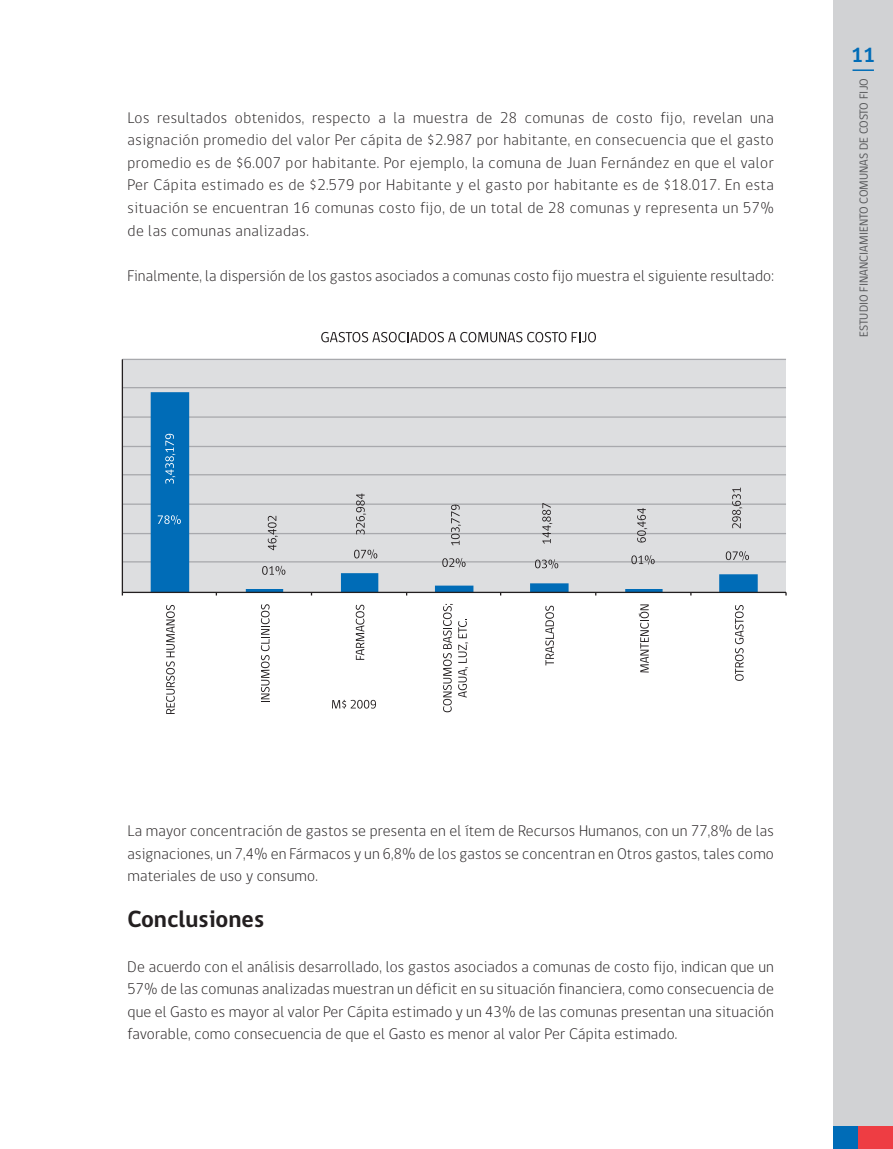
<style>
.page{position:relative;width:893px;height:1149px;background:#fff}
.page>*{position:absolute;margin:0;border:0;box-sizing:border-box;transform-origin:0 0}
.t1{font:700 24px "gob CL";color:#231f20}
.t2{font:700 21px "gob CL";color:#006cb7}
.t3{font:300 15.75px/22.5px "gob CL";letter-spacing:.01em;color:#231f20;text-align:justify}
.t4{font:12px "gob CL";color:#57585a}
</style>
<div class="page">
<div style="left:833px;top:0;width:60px;height:1148px;background:#d1d2d4"></div>
<div style="left:833px;top:1125px;width:25px;height:23px;background:#006cb7"></div>
<div style="left:858px;top:1125px;width:35px;height:23px;background:#ee3d43"></div>
<hr style="left:852px;top:69px;width:22px;height:2px;background:#006cb7">
<div style="left:122px;top:359px;width:664px;height:233px;background:#dddee0"></div>
<hr style="left:122px;top:358px;width:664px;height:2px;background:#a8a9ad">
<hr style="left:122px;top:387px;width:664px;height:1px;background:#a8a9ad">
<hr style="left:122px;top:416px;width:664px;height:1px;background:#a8a9ad">
<hr style="left:122px;top:445px;width:664px;height:2px;background:#a8a9ad">
<hr style="left:122px;top:474px;width:664px;height:1px;background:#a8a9ad">
<hr style="left:122px;top:503px;width:664px;height:1px;background:#a8a9ad">
<hr style="left:122px;top:532px;width:664px;height:2px;background:#a8a9ad">
<hr style="left:122px;top:561px;width:664px;height:1px;background:#a8a9ad">
<svg style="left:151px;top:392px;width:607px;height:199px"></svg>
<hr style="left:122px;top:591px;width:664px;height:2px;background:#231f20">
<svg style="left:165px;top:433px;width:10px;height:50px"></svg>
<svg style="left:268px;top:515px;width:10px;height:35px"></svg>
<svg style="left:356px;top:493px;width:10px;height:41px"></svg>
<svg style="left:451px;top:504px;width:10px;height:41px"></svg>
<svg style="left:542px;top:503px;width:10px;height:40px"></svg>
<svg style="left:637px;top:508px;width:10px;height:34px"></svg>
<svg style="left:732px;top:487px;width:10px;height:41px"></svg>
<svg style="left:158px;top:515px;width:23px;height:9px"></svg>
<svg style="left:262px;top:565px;width:23px;height:10px"></svg>
<svg style="left:354px;top:549px;width:23px;height:9px"></svg>
<svg style="left:442px;top:558px;width:24px;height:9px"></svg>
<svg style="left:535px;top:559px;width:23px;height:9px"></svg>
<svg style="left:631px;top:555px;width:24px;height:9px"></svg>
<svg style="left:726px;top:551px;width:23px;height:9px"></svg>
<svg style="left:166px;top:605px;width:9px;height:108px"></svg>
<svg style="left:261px;top:604px;width:9px;height:98px"></svg>
<svg style="left:356px;top:604px;width:8px;height:55px"></svg>
<svg style="left:443px;top:604px;width:25px;height:108px"></svg>
<svg style="left:545px;top:605px;width:9px;height:60px"></svg>
<svg style="left:639px;top:604px;width:10px;height:68px"></svg>
<svg style="left:735px;top:605px;width:9px;height:75px"></svg>
<svg style="left:332px;top:699px;width:44px;height:9px"></svg>
<svg style="left:321px;top:332px;width:245px;height:10px"></svg>
<svg style="left:572px;top:332px;width:24px;height:10px"></svg>
<hr style="left:122px;top:359px;width:1px;height:233px;background:#231f20">
<p class="t3" style="left:128px;top:108px;width:648px">Los resultados obtenidos, respecto a la muestra de 28 comunas de costo fijo, revelan una asignación promedio del valor Per cápita de $2.987 por habitante, en consecuencia que el gasto promedio es de $6.007 por habitante. Por ejemplo, la comuna de Juan Fernández en que el valor Per Cápita estimado es de $2.579 por Habitante y el gasto por habitante es de $18.017. En esta situación se encuentran 16 comunas costo fijo, de un total de 28 comunas y representa un 57% de las comunas analizadas.</p>
<p class="t3" style="left:128px;top:265px;width:648px">Finalmente, la dispersión de los gastos asociados a comunas costo fijo muestra el siguiente resultado:</p>
<h2 class="t2" style="left:851px;top:48px;width:26px">11</h2>
<p class="t4" style="left:859px;top:337px;width:260px;rotate:-90deg">ESTUDIO FINANCIAMIENTO COMUNAS DE COSTO FIJO</p>
<p class="t3" style="left:128px;top:821px;width:648px">La mayor concentración de gastos se presenta en el ítem de Recursos Humanos, con un 77,8% de las asignaciones, un 7,4% en Fármacos y un 6,8% de los gastos se concentran en Otros gastos, tales como materiales de uso y consumo.</p>
<h1 class="t1" style="left:128px;top:909px;width:138px">Conclusiones</h1>
<p class="t3" style="left:128px;top:956px;width:648px">De acuerdo con el análisis desarrollado, los gastos asociados a comunas de costo fijo, indican que un 57% de las comunas analizadas muestran un déficit en su situación financiera, como consecuencia de que el Gasto es mayor al valor Per Cápita estimado y un 43% de las comunas presentan una situación favorable, como consecuencia de que el Gasto es menor al valor Per Cápita estimado.</p>
</div>
